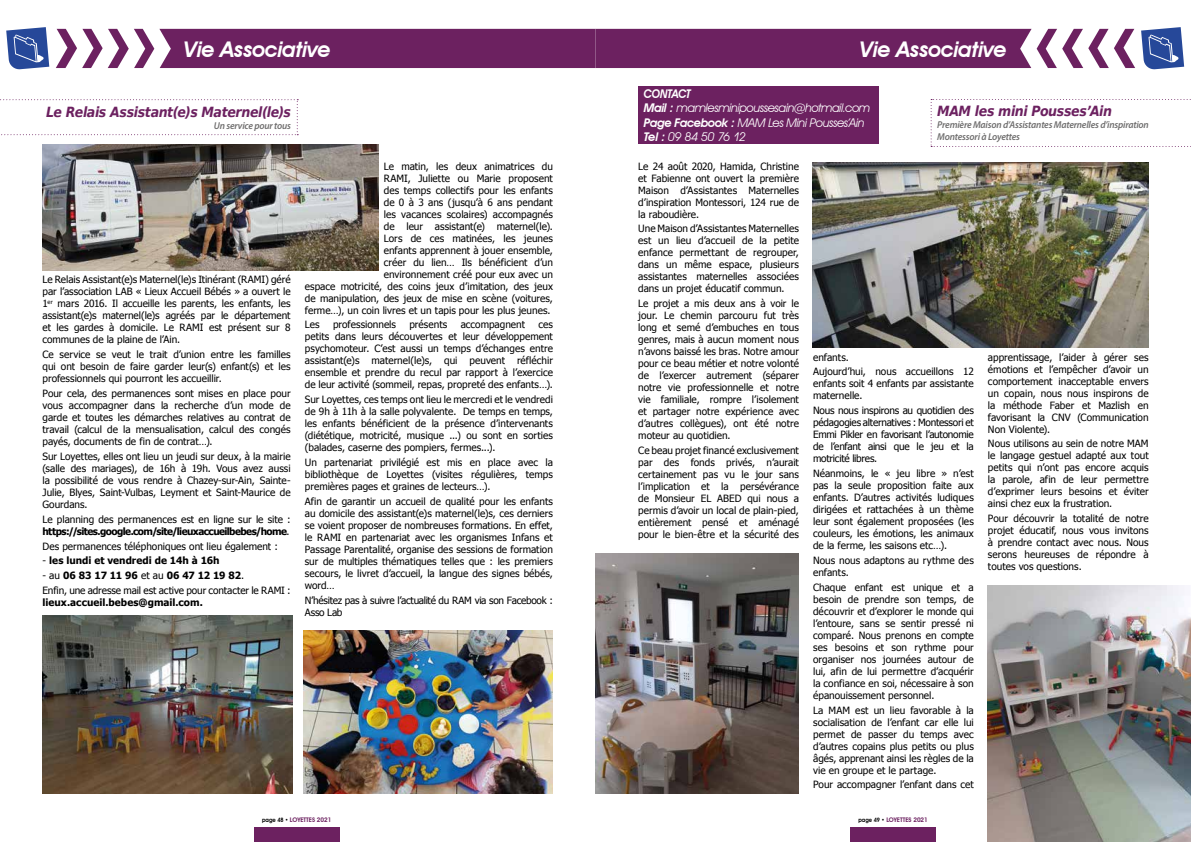
<style>
.page{position:relative;width:1191px;height:842px;background:#fff}
.page>*{position:absolute;margin:0;border:0;box-sizing:border-box;transform-origin:0 0}
.t1{font:italic 600 21.6px "Avant Garde IT Cby BT";letter-spacing:-.015em;color:#fff}
.t2{font:italic 700 14px "Bitstream Vera Sans";letter-spacing:-.035em;color:#6c2160;scale:.9 1}
.t3{font:italic 12px/14.4px "Avant Garde IT Cby BT";letter-spacing:-.035em;color:#fff}
.t4{font:10px/12px "Tahoma";color:#000;text-align:justify}
.t5{font:700 10px/12px "Tahoma";letter-spacing:-.055em;color:#000}
.t6{font:italic 600 10px/12px "Myriad Pro";letter-spacing:-.02em;color:#706f6f;scale:.96 1}
.t7{font:700 10px "Tahoma";color:#000}
.t8{font:10px/12px "Tahoma";letter-spacing:-.03em;color:#000}
.t9{font:600 6.3px "Avant Garde IT Cby BT";color:#6c2160}
.s1{font-weight:400}
.s2{font-weight:700}
.s3{font-weight:600}
.s4{font-size:6px;color:#000}
</style>
<div class="page">
<svg style="left:56px;top:29px;width:1079px;height:39px;background:#7f3e75"></svg>
<svg style="left:0;top:99px;width:298px;height:36px"></svg>
<svg style="left:1141px;top:27px;width:43px;height:43px;background:#5973b1"></svg>
<svg style="left:6px;top:27px;width:43px;height:43px;background:#5973b1"></svg>
<div style="left:254px;top:828px;width:85px;height:14px;background:#6c2160"></div>
<div style="left:850px;top:828px;width:85px;height:14px;background:#6c2160"></div>
<svg style="left:930px;top:99px;width:261px;height:48px"></svg>
<img style="left:43px;top:615px;width:249px;height:179px">
<img style="left:303px;top:630px;width:250px;height:164px">
<img style="left:43px;top:144px;width:335px;height:126px">
<div style="left:638px;top:86px;width:240px;height:58px;background:#6c2160"></div>
<img style="left:595px;top:553px;width:203px;height:241px">
<img style="left:987px;top:585px;width:204px;height:257px">
<img style="left:813px;top:162px;width:335px;height:185px">
<h1 class="t1" style="left:184px;top:37px;width:148px">Vie Associative</h1>
<h1 class="t1" style="left:860px;top:37px;width:148px">Vie Associative</h1>
<h2 class="t2" style="left:46px;top:104px;width:274px">Le Relais Assistant(e)s Maternel(le)s</h2>
<p class="t6" style="left:214px;top:119px;width:82px">Un service pour tous</p>
<p class="t4" style="left:43px;top:273px;width:250px">Le Relais Assistant(e)s Maternel(le)s Itinérant (RAMI) géré par l’association LAB « Lieux Accueil Bébés » a ouvert le 1<sup>er</sup> mars 2016. Il accueille les parents, les enfants, les assistant(e)s maternel(le)s agréés par le département et les gardes à domicile. Le RAMI est présent sur 8 communes de la plaine de l’Ain.</p>
<p class="t4" style="left:43px;top:348px;width:250px">Ce service se veut le trait d’union entre les familles qui ont besoin de faire garder leur(s) enfant(s) et les professionnels qui pourront les accueillir.</p>
<p class="t4" style="left:43px;top:387px;width:250px">Pour cela, des permanences sont mises en place pour vous accompagner dans la recherche d’un mode de garde et toutes les démarches relatives au contrat de travail (calcul de la mensualisation, calcul des congés payés, documents de fin de contrat…).</p>
<p class="t4" style="left:43px;top:450px;width:250px">Sur Loyettes, elles ont lieu un jeudi sur deux, à la mairie (salle des mariages), de 16h à 19h. Vous avez aussi la possibilité de vous rendre à Chazey-sur-Ain, Sainte-Julie, Blyes, Saint-Vulbas, Leyment et Saint-Maurice de Gourdans.</p>
<p class="t5" style="left:43px;top:513px;width:250px"><span class="s1">Le planning des permanences est en ligne sur le site : </span>https://sites.google.com/site/lieuxaccueilbebes/home<span class="s1">.</span></p>
<p class="t4" style="left:43px;top:539px;width:237px">Des permanences téléphoniques ont lieu également :</p>
<p class="t7" style="left:43px;top:554px;width:179px"><span class="s1">-</span> les lundi et vendredi de 14h à 16h</p>
<p class="t4" style="left:43px;top:568px;width:250px;line-height:14.8px">- au <span class="s2">06 83 17 11 96</span> et au <span class="s2">06 47 12 19 82</span>.<br>Enfin, une adresse mail est active pour contacter le RAMI :</p>
<p class="t7" style="left:43px;top:595px;width:162px">lieux.accueil.bebes@gmail.com.</p>
<p class="t4" style="left:305px;top:159px;width:250px;text-align:right">Le matin, les deux animatrices du<br>RAMI, Juliette ou Marie proposent<br>des temps collectifs pour les enfants<br>de 0 à 3 ans (jusqu’à 6 ans pendant<br>les vacances scolaires) accompagnés<br>de leur assistant(e) maternel(le).<br>Lors de ces matinées, les jeunes<br>enfants apprennent à jouer ensemble,<br>créer du lien… Ils bénéficient d’un<br>environnement créé pour eux avec un<br>espace motricité, des coins jeux d’imitation, des jeux de manipulation, des jeux de mise en scène (voitures, ferme…), un coin livres et un tapis pour les plus jeunes.</p>
<p class="t4" style="left:305px;top:318px;width:16px">Les</p>
<p class="t4" style="left:333px;top:318px;width:65px">professionnels</p>
<p class="t4" style="left:409px;top:318px;width:39px">présents</p>
<p class="t4" style="left:461px;top:318px;width:66px">accompagnent</p>
<p class="t4" style="left:305px;top:318px;width:250px;text-indent:234px">ces petits dans leurs découvertes et leur développement psychomoteur. C’est aussi un temps d’échanges entre assistant(e)s maternel(le)s, qui peuvent réfléchir ensemble et prendre du recul par rapport à l’exercice de leur activité (sommeil, repas, propreté des enfants…).</p>
<p class="t4" style="left:305px;top:393px;width:250px">Sur Loyettes, ces temps ont lieu le mercredi et le vendredi de 9h à 11h à la salle polyvalente. De temps en temps, les enfants bénéficient de la présence d’intervenants (diététique, motricité, musique ...) ou sont en sorties (balades, caserne des pompiers, fermes...).</p>
<p class="t4" style="left:305px;top:456px;width:250px">Un partenariat privilégié est mis en place avec la bibliothèque de Loyettes (visites régulières, temps premières pages et graines de lecteurs…).</p>
<p class="t4" style="left:305px;top:495px;width:250px">Afin de garantir un accueil de qualité pour les enfants au domicile des assistant(e)s maternel(le)s, ces derniers se voient proposer de nombreuses formations. En effet, le RAMI en partenariat avec les organismes Infans et Passage Parentalité, organise des sessions de formation sur de multiples thématiques telles que : les premiers secours, le livret d’accueil, la langue des signes bébés, word…</p>
<p class="t8" style="left:305px;top:594px;width:250px">N’hésitez pas à suivre l’actualité du RAM via son Facebook :<br>Asso Lab</p>
<p class="t3" style="left:643px;top:86px;width:228px"><span class="s3">CONTACT<br>Mail :</span> mamlesminipoussesain@hotmail.com<br><span class="s3">Page Facebook :</span> MAM Les Mini Pousses’Ain<br><span class="s3">Tel :</span> 09 84 50 76 12</p>
<h2 class="t2" style="left:937px;top:103px;width:196px">MAM les mini Pousses’Ain</h2>
<p class="t6" style="left:937px;top:119px;width:222px">Première Maison d’Assistantes Maternelles d’inspiration<br>Montessori à Loyettes</p>
<p class="t4" style="left:638px;top:159px;width:162px">Le 24 août 2020, Hamida, Christine et Fabienne ont ouvert la première Maison d’Assistantes Maternelles d’inspiration Montessori, 124 rue de la raboudière.</p>
<p class="t4" style="left:638px;top:222px;width:162px">Une Maison d’Assistantes Maternelles est un lieu d’accueil de la petite enfance permettant de regrouper, dans un même espace, plusieurs assistantes maternelles associées dans un projet éducatif commun.</p>
<p class="t4" style="left:638px;top:297px;width:162px">Le projet a mis deux ans à voir le jour. Le chemin parcouru fut très long et semé d’embuches en tous genres, mais à aucun moment nous n’avons baissé les bras. Notre amour pour ce beau métier et notre volonté de l’exercer autrement (séparer notre vie professionnelle et notre vie familiale, rompre l’isolement et partager notre expérience avec d’autres collègues), ont été notre moteur au quotidien.</p>
<p class="t4" style="left:638px;top:444px;width:162px">Ce beau projet financé exclusivement par des fonds privés, n’aurait certainement pas vu le jour sans l’implication et la persévérance de Monsieur EL ABED qui nous a permis d’avoir un local de plain-pied, entièrement pensé et aménagé pour le bien-être et la sécurité des</p>
<p class="t4" style="left:813px;top:349px;width:162px;line-height:14.8px">enfants.<br>Aujourd’hui, nous accueillons 12</p>
<p class="t4" style="left:813px;top:377px;width:162px">enfants soit 4 enfants par assistante maternelle.</p>
<p class="t4" style="left:813px;top:404px;width:162px">Nous nous inspirons au quotidien des pédagogies alternatives : Montessori et Emmi Pikler en favorisant l’autonomie de l’enfant ainsi que le jeu et la motricité libres.</p>
<p class="t4" style="left:813px;top:467px;width:162px">Néanmoins, le « jeu libre » n’est pas la seule proposition faite aux enfants. D’autres activités ludiques dirigées et rattachées à un thème leur sont également proposées (les couleurs, les émotions, les animaux de la ferme, les saisons etc…).</p>
<p class="t4" style="left:813px;top:554px;width:162px">Nous nous adaptons au rythme des enfants.</p>
<p class="t4" style="left:813px;top:581px;width:162px">Chaque enfant est unique et a besoin de prendre son temps, de découvrir et d’explorer le monde qui l’entoure, sans se sentir pressé ni comparé. Nous prenons en compte ses besoins et son rythme pour organiser nos journées autour de lui, afin de lui permettre d’acquérir la confiance en soi, nécessaire à son épanouissement personnel.</p>
<p class="t4" style="left:813px;top:703px;width:162px">La MAM est un lieu favorable à la socialisation de l’enfant car elle lui permet de passer du temps avec d’autres copains plus petits ou plus âgés, apprenant ainsi les règles de la vie en groupe et le partage.</p>
<p class="t4" style="left:813px;top:778px;width:162px">Pour accompagner l’enfant dans cet</p>
<p class="t4" style="left:988px;top:350px;width:162px">apprentissage, l’aider à gérer ses émotions et l’empêcher d’avoir un comportement inacceptable envers un copain, nous nous inspirons de la méthode Faber et Mazlish en favorisant la CNV (Communication Non Violente).</p>
<p class="t4" style="left:988px;top:437px;width:162px">Nous utilisons au sein de notre MAM le langage gestuel adapté aux tout petits qui n’ont pas encore acquis la parole, afin de leur permettre d’exprimer leurs besoins et éviter ainsi chez eux la frustration.</p>
<p class="t4" style="left:988px;top:512px;width:162px">Pour découvrir la totalité de notre projet éducatif, nous vous invitons à prendre contact avec nous. Nous serons heureuses de répondre à toutes vos questions.</p>
<p class="t9" style="left:262px;top:816px;width:71px"><span class="s4">page 48 •</span> LOYETTES 2021</p>
<p class="t9" style="left:858px;top:816px;width:71px"><span class="s4">page 49 •</span> LOYETTES 2021</p>
</div>
